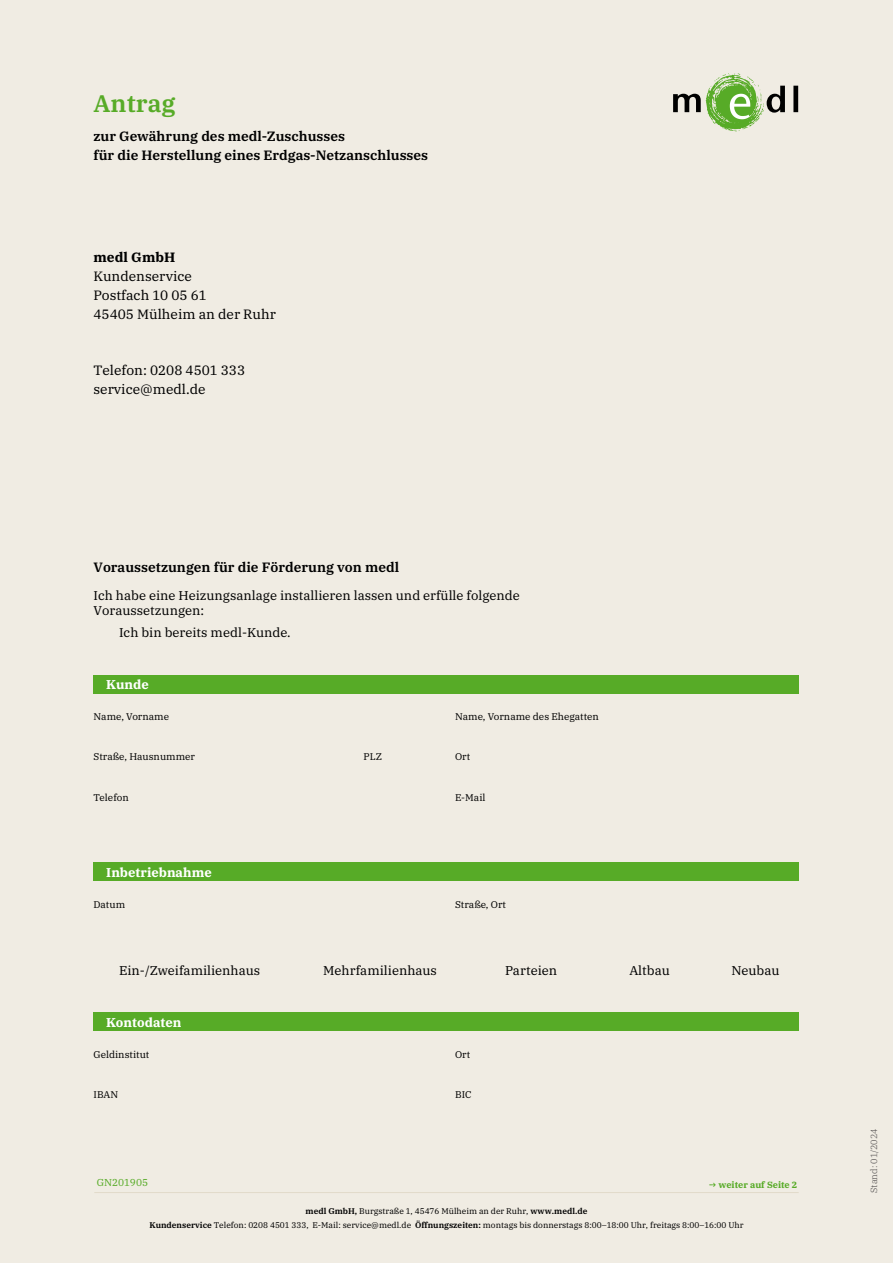
<style>
.page{position:relative;width:893px;height:1263px;background:#f0ece3}
.page>*{position:absolute;margin:0;border:0;box-sizing:border-box;transform-origin:0 0}
.t1{font:600 24px "IBM Plex Serif";color:#57ab27}
.t2{font:600 13.5px/19.5px "IBM Plex Serif";color:#000}
.t3{font:13.5px/18.6px "IBM Plex Serif";color:#000}
.t4{font:700 13.5px "IBM Plex Serif";color:#000}
.t5{font:12.75px/15.3px "IBM Plex Serif";color:#000}
.t6{font:700 12.75px "IBM Plex Serif";color:#fff}
.t7{font:10.05px "IBM Plex Serif";color:#57ab27}
.t8{font:9.75px "IBM Plex Serif";color:#000}
.t9{font:700 9px "IBM Plex Serif";color:#57ab27}
.t10{font:300 9px "IBM Plex Serif";color:#4b4849}
.t11{font:8.25px/13.5px "IBM Plex Serif";color:#000;text-align:center}
.s1{font-weight:600}
</style>
<div class="page">
<hr style="left:94px;top:1192px;width:705px;height:1px;background:#e2daca">
<div style="left:94px;top:675px;width:705px;height:19px;background:#57ab27"></div>
<div style="left:94px;top:862px;width:705px;height:19px;background:#57ab27"></div>
<div style="left:94px;top:1012px;width:705px;height:19px;background:#57ab27"></div>
<svg style="left:673px;top:73px;width:125px;height:58px"></svg>
<h1 class="t1" style="left:94px;top:85px;width:83px">Antrag</h1>
<h2 class="t2" style="left:94px;top:125px;width:336px">zur Gewährung des medl-Zuschusses<br>für die Herstellung eines Erdgas-Netzanschlusses</h2>
<h2 class="t4" style="left:94px;top:247px;width:83px">medl GmbH</h2>
<h2 class="t3" style="left:94px;top:266px;width:184px">Kundenservice<br>Postfach 10 05 61<br>45405 Mülheim an der Ruhr</h2>
<h2 class="t3" style="left:94px;top:360px;width:153px">Telefon: 0208 4501 333 service@medl.de</h2>
<h2 class="t2" style="left:94px;top:556px;width:307px">Voraussetzungen für die Förderung von medl</h2>
<h3 class="t5" style="left:94px;top:587px;width:428px">Ich habe eine Heizungsanlage installieren lassen und erfülle folgende<br>Voraussetzungen:</h3>
<h3 class="t5" style="left:119px;top:624px;width:173px">Ich bin bereits medl-Kunde.</h3>
<h3 class="t6" style="left:106px;top:674px;width:44px">Kunde</h3>
<p class="t8" style="left:94px;top:709px;width:77px">Name, Vorname</p>
<p class="t8" style="left:455px;top:709px;width:145px">Name, Vorname des Ehegatten</p>
<p class="t8" style="left:94px;top:749px;width:103px">Straße, Hausnummer</p>
<p class="t8" style="left:364px;top:749px;width:20px">PLZ</p>
<p class="t8" style="left:455px;top:749px;width:17px">Ort</p>
<p class="t8" style="left:94px;top:790px;width:37px">Telefon</p>
<p class="t8" style="left:455px;top:790px;width:32px">E-Mail</p>
<h3 class="t6" style="left:106px;top:862px;width:107px">Inbetriebnahme</h3>
<p class="t8" style="left:94px;top:896px;width:33px">Datum</p>
<p class="t8" style="left:455px;top:896px;width:53px">Straße, Ort</p>
<h3 class="t5" style="left:119px;top:962px;width:143px">Ein-/Zweifamilienhaus</h3>
<h3 class="t5" style="left:323px;top:962px;width:115px">Mehrfamilienhaus</h3>
<h3 class="t5" style="left:505px;top:962px;width:54px">Parteien</h3>
<h3 class="t5" style="left:629px;top:962px;width:42px">Altbau</h3>
<h3 class="t5" style="left:731px;top:962px;width:50px">Neubau</h3>
<h3 class="t6" style="left:106px;top:1012px;width:77px">Kontodaten</h3>
<p class="t8" style="left:94px;top:1046px;width:57px">Geldinstitut</p>
<p class="t8" style="left:455px;top:1046px;width:17px">Ort</p>
<p class="t8" style="left:94px;top:1087px;width:26px">IBAN</p>
<p class="t8" style="left:455px;top:1087px;width:18px">BIC</p>
<p class="t7" style="left:97px;top:1174px;width:53px">GN201905</p>
<p class="t9" style="left:709px;top:1178px;width:90px">→ weiter auf Seite 2</p>
<p class="t11" style="left:149px;top:1204px;width:596px"><span class="s1">medl GmbH,</span> Burgstraße 1, 45476 Mülheim an der Ruhr, <span class="s1">www.medl.de<br>Kundenservice</span> Telefon: 0208 4501 333, E-Mail: service@medl.de <span class="s1">Öffnungszeiten:</span> montags bis donnerstags 8:00–18:00 Uhr, freitags 8:00–16:00 Uhr</p>
<p class="t10" style="left:867px;top:1193px;width:66px;rotate:-90deg">Stand: 01/2024</p>
</div>
